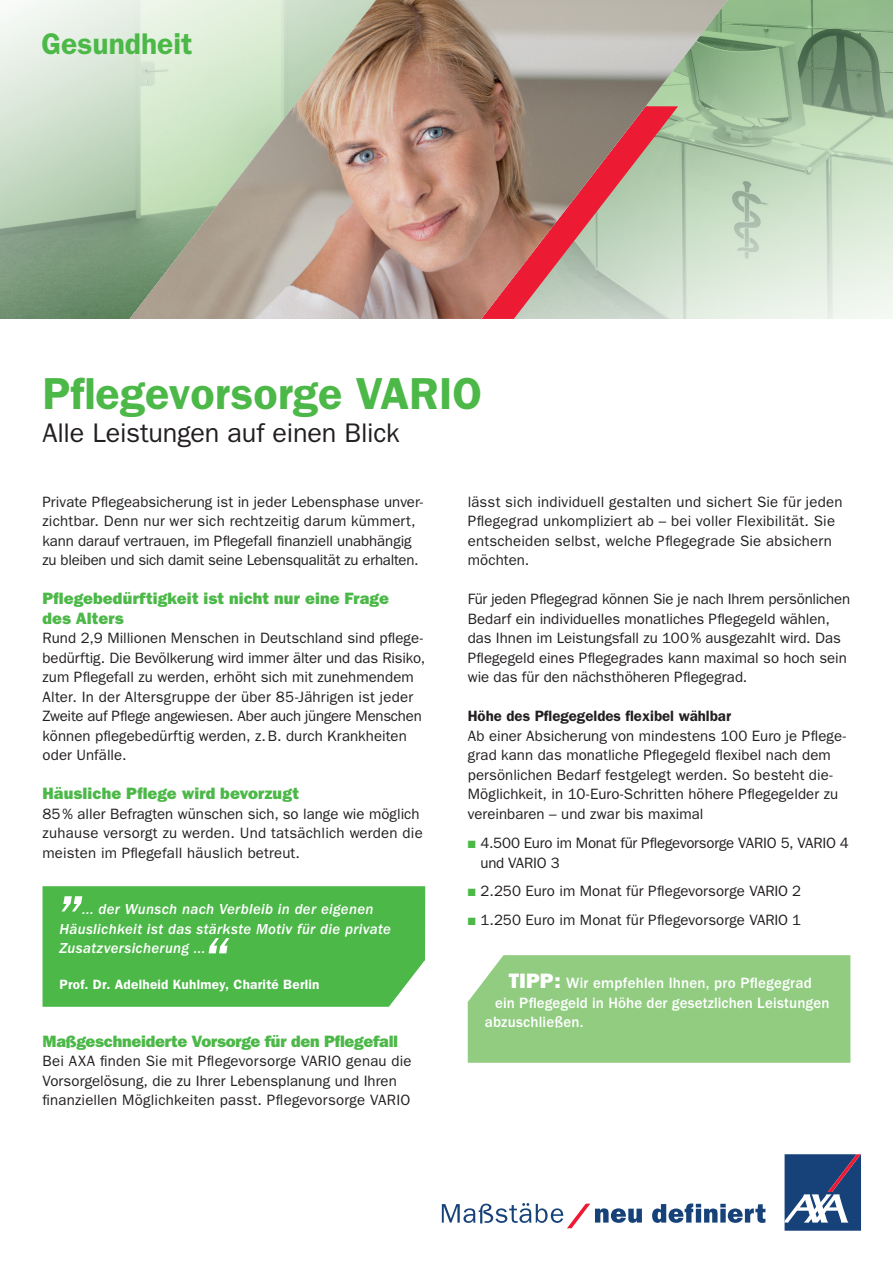
<style>
.page{position:relative;width:893px;height:1263px;background:#fff}
.page>*{position:absolute;margin:0;border:0;box-sizing:border-box;transform-origin:0 0}
.Call-to-action_BR_de{font:italic 600 54px "Franklin Gothic";color:#fff}
.PKI_Produktname_Tite{font:600 45px "Franklin Gothic";color:#4cb848}
.PKI_Kategorie_2013{font:600 30px "Franklin Gothic";color:#4cb848}
.PKI_Headline_2013{font:27px "Franklin Gothic";letter-spacing:-.005em;color:#231f20}
.PKI_Subline_heavy_20{font:800 16.5px/19.5px "Franklin Gothic";letter-spacing:.005em;color:#4cb848}
.Subline_BR_heavy{font:800 16.5px "Franklin Gothic";letter-spacing:-.015em;color:#4cb848}
.Copy_PKI_book{font:15px/19.5px "Franklin Gothic";color:#231f20}
.Copy_FL_book{font:15px/19.5px "Franklin Gothic";letter-spacing:.005em;color:#231f20}
.Copy_PKI_book_1_2_LZ{font:15px/19.5px "Franklin Gothic";letter-spacing:.005em;color:#231f20}
.PKI_Copy_book_2013{font:15px/19.5px "Franklin Gothic";letter-spacing:.01em;color:#231f20}
.Call-to-action_BR_de-2{font:italic 500 15px/19.5px "Franklin Gothic";letter-spacing:.02em;color:#fff}
.t1{font:500 15px "Franklin Gothic AXA";letter-spacing:.01em;color:#fff}
.Copy_PKI_book-2{font:600 15px "Franklin Gothic";color:#231f20}
.Call-to-action_BR_de-3{font:600 13.5px "Franklin Gothic";letter-spacing:.02em;color:#fff}
.s1{color:#4cb848}
.s2{font-family:"Franklin Gothic";font-weight:800;font-size:21px}
</style>
<div class="page">
<svg style="left:0;top:0;width:130px;height:319px;background:#b6c9b5"></svg>
<svg style="left:744px;top:0;width:149px;height:319px;background:#b7cfb4"></svg>
<svg style="left:652px;top:1203px;width:113px;height:20px"></svg>
<svg style="left:442px;top:1203px;width:200px;height:25px"></svg>
<svg style="left:785px;top:1154px;width:76px;height:77px;background:#405e8b"></svg>
<div style="left:468px;top:955px;width:382px;height:108px;background:#91cc81"></div>
<svg style="left:728px;top:0;width:16px;height:319px;background:#b1ccae"></svg>
<img style="left:130px;top:0;width:598px;height:319px">
<div style="left:43px;top:886px;width:382px;height:121px;background:#4cb848"></div>
<p class="PKI_Kategorie_2013" style="left:43px;top:26px;width:153px">Gesundheit</p>
<p class="PKI_Produktname_Tite" style="left:43px;top:367px;width:441px">Pflegevorsorge VARIO</p>
<p class="PKI_Headline_2013" style="left:43px;top:418px;width:359px">Alle Leistungen auf einen Blick</p>
<p class="Copy_PKI_book" style="left:43px;top:492px;width:382px">Private Pflegeabsicherung ist in jeder Lebensphase unver&shy;zichtbar. Denn nur wer sich rechtzeitig darum kümmert, kann darauf vertrauen, im Pflegefall finanziell unabhängig zu bleiben und sich damit seine Lebensqualität zu erhalten.</p>
<p class="PKI_Subline_heavy_20" style="left:43px;top:589px;width:348px">Pflegebedürftigkeit ist nicht nur eine Frage des Alters</p>
<p class="Copy_PKI_book" style="left:43px;top:629px;width:384px">Rund 2,9 Millionen Menschen in Deutschland sind pflege&shy;bedürftig. Die Bevölkerung wird immer älter und das Risiko, zum Pflegefall zu werden, erhöht sich mit zunehmendem Alter. In der Altersgruppe der über 85-Jährigen ist jeder Zweite auf Pflege angewiesen. Aber auch jüngere Menschen können pflegebedürftig werden, z.B. durch Krankheiten oder Unfälle.</p>
<p class="PKI_Subline_heavy_20" style="left:43px;top:784px;width:258px">Häusliche Pflege wird bevorzugt</p>
<p class="PKI_Copy_book_2013" style="left:43px;top:804px;width:382px">85% aller Befragten wünschen sich, so lange wie möglich zuhause versorgt zu werden. Und tatsächlich werden die meisten im Pflegefall häuslich betreut.</p>
<p class="Call-to-action_BR_de" style="left:63px;top:856px;width:25px">„</p>
<p class="Call-to-action_BR_de-2" style="left:60px;top:900px;width:333px;text-indent:23px">... der Wunsch nach Verbleib in der eigenen<br>Häuslichkeit ist das stärkste Motiv für die private<br>Zusatzversicherung ...</p>
<p class="Call-to-action_BR_de-3" style="left:60px;top:977px;width:262px">Prof. Dr. Adelheid Kuhlmey, Charité Berlin</p>
<p class="Call-to-action_BR_de" style="left:204px;top:926px;width:25px">“</p>
<p class="Subline_BR_heavy" style="left:43px;top:1031px;width:357px">Maßgeschneiderte Vorsorge für den Pflegefall</p>
<p class="Copy_FL_book" style="left:43px;top:1052px;width:371px">Bei AXA finden Sie mit Pflegevorsorge VARIO genau die<br>Vorsorgelösung, die zu Ihrer Lebensplanung und Ihren finanziellen Möglichkeiten passt. Pflegevorsorge VARIO</p>
<p class="Copy_FL_book" style="left:468px;top:492px;width:376px">lässt sich individuell gestalten und sichert Sie für jeden Pflegegrad unkompliziert ab – bei voller Flexibilität. Sie entscheiden selbst, welche Pflegegrade Sie absichern möchten.</p>
<p class="Copy_FL_book" style="left:468px;top:590px;width:384px">Für jeden Pflegegrad können Sie je nach Ihrem persönlichen Bedarf ein individuelles monatliches Pflegegeld wählen, das Ihnen im Leistungsfall zu 100% ausgezahlt wird. Das Pflegegeld eines Pflegegrades kann maximal so hoch sein wie das für den nächsthöheren Pflegegrad.</p>
<p class="Copy_PKI_book-2" style="left:468px;top:707px;width:265px">Höhe des Pflegegeldes flexibel wählbar</p>
<p class="Copy_PKI_book_1_2_LZ" style="left:468px;top:726px;width:380px">Ab einer Absicherung von mindestens 100 Euro je Pflege&shy;grad kann das monatliche Pflegegeld flexibel nach dem persönlichen Bedarf festgelegt werden. So besteht die-Möglichkeit, in 10-Euro-Schritten höhere Pflegegelder zu vereinbaren – und zwar bis maximal</p>
<p class="Copy_PKI_book" style="left:480px;top:833px;width:370px;text-indent:-13px"><span class="s1">■</span> 4.500 Euro im Monat für Pflegevorsorge VARIO 5, VARIO 4 und VARIO 3</p>
<p class="Copy_PKI_book" style="left:468px;top:882px;width:335px"><span class="s1">■</span> 2.250 Euro im Monat für Pflegevorsorge VARIO 2</p>
<p class="Copy_PKI_book" style="left:468px;top:910px;width:335px"><span class="s1">■</span> 1.250 Euro im Monat für Pflegevorsorge VARIO 1</p>
<p class="t1" style="left:509px;top:974px;width:305px"><span class="s2">TIPP:</span> Wir empfehlen Ihnen, pro Pflegegrad</p>
<p class="t1" style="left:495px;top:994px;width:336px">ein Pflegegeld in Höhe der gesetzlichen Leistungen</p>
<p class="t1" style="left:485px;top:1013px;width:100px">abzuschließen.</p>
</div>
